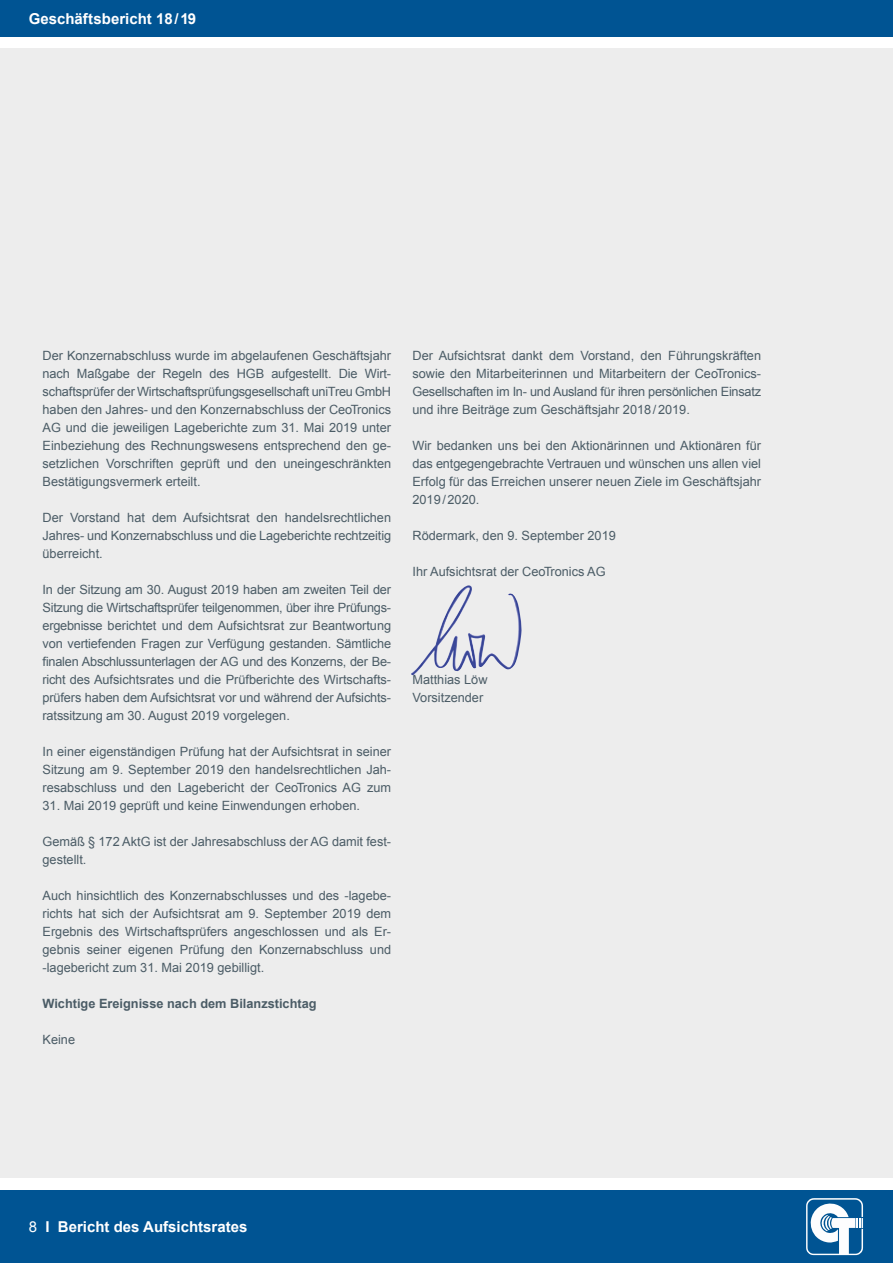
<style>
.page{position:relative;width:893px;height:1263px;background:#fff}
.page>*{position:absolute;margin:0;border:0;box-sizing:border-box;transform-origin:0 0}
.t1{font:700 15px "Arial";color:#fff}
.t2{font:12.75px/18px "Arial";color:#4b5c66;text-align:justify}
.t3{font:700 12.75px "Arial";color:#4b5c66}
.s1{font-weight:400}
</style>
<div class="page">
<div style="left:0;top:49px;width:893px;height:1129px;background:#ededed"></div>
<div style="left:0;top:1191px;width:893px;height:72px;background:#005493"></div>
<div style="left:0;top:0;width:893px;height:36px;background:#005493"></div>
<img style="left:411px;top:585px;width:111px;height:90px">
<svg style="left:806px;top:1198px;width:57px;height:57px"></svg>
<p class="t1" style="left:29px;top:8px;width:169px">Geschäftsbericht 18/19</p>
<p class="t2" style="left:43px;top:347px;width:350px">Der Konzernabschluss wurde im abgelaufenen Geschäftsjahr nach Maßgabe der Regeln des HGB aufgestellt. Die Wirt&shy;schaftsprüfer der Wirtschaftsprüfungsgesellschaft uniTreu GmbH haben den Jahres- und den Konzernabschluss der CeoTronics AG und die jeweiligen Lageberichte zum 31. Mai 2019 unter Einbeziehung des Rechnungswesens entsprechend den ge&shy;setzlichen Vorschriften geprüft und den uneingeschränkten Bestätigungsvermerk erteilt.</p>
<p class="t2" style="left:43px;top:509px;width:350px">Der Vorstand hat dem Aufsichtsrat den handelsrechtlichen Jahres- und Konzernabschluss und die Lageberichte rechtzeitig überreicht.</p>
<p class="t2" style="left:43px;top:581px;width:350px">In der Sitzung am 30. August 2019 haben am zweiten Teil der Sitzung die Wirtschaftsprüfer teilgenommen, über ihre Prüfungs&shy;ergebnisse berichtet und dem Aufsichtsrat zur Beantwortung von vertiefenden Fragen zur Verfügung gestanden. Sämtliche finalen Abschlussunterlagen der AG und des Konzerns, der Be&shy;richt des Aufsichtsrates und die Prüfberichte des Wirtschafts&shy;prüfers haben dem Aufsichtsrat vor und während der Aufsichts&shy;ratssitzung am 30. August 2019 vorgelegen.</p>
<p class="t2" style="left:43px;top:743px;width:350px">In einer eigenständigen Prüfung hat der Aufsichtsrat in seiner Sitzung am 9. September 2019 den handelsrechtlichen Jah&shy;resabschluss und den Lagebericht der CeoTronics AG zum</p>
<p class="t2" style="left:43px;top:797px;width:319px">31. Mai 2019 geprüft und keine Einwendungen erhoben.</p>
<p class="t2" style="left:43px;top:833px;width:350px">Gemäß § 172 AktG ist der Jahresabschluss der AG damit fest&shy;gestellt.</p>
<p class="t2" style="left:43px;top:887px;width:350px">Auch hinsichtlich des Konzernabschlusses und des -lagebe&shy;richts hat sich der Aufsichtsrat am 9. September 2019 dem Ergebnis des Wirtschaftsprüfers angeschlossen und als Er&shy;gebnis seiner eigenen Prüfung den Konzernabschluss und -lagebericht zum 31. Mai 2019 gebilligt.</p>
<p class="t3" style="left:43px;top:995px;width:276px">Wichtige Ereignisse nach dem Bilanzstichtag</p>
<p class="t2" style="left:43px;top:1031px;width:34px">Keine</p>
<p class="t2" style="left:412px;top:347px;width:350px">Der Aufsichtsrat dankt dem Vorstand, den Führungskräften sowie den Mitarbeiterinnen und Mitarbeitern der CeoTronics-Gesellschaften im In- und Ausland für ihren persönlichen Einsatz und ihre Beiträge zum Geschäftsjahr 2018/2019.</p>
<p class="t2" style="left:412px;top:437px;width:350px">Wir bedanken uns bei den Aktionärinnen und Aktionären für das entgegengebrachte Vertrauen und wünschen uns allen viel Erfolg für das Erreichen unserer neuen Ziele im Geschäftsjahr 2019/2020.</p>
<p class="t2" style="left:412px;top:527px;width:205px">Rödermark, den 9. September 2019</p>
<p class="t2" style="left:412px;top:563px;width:195px">Ihr Aufsichtsrat der CeoTronics AG</p>
<p class="t2" style="left:412px;top:671px;width:77px">Matthias Löw<br>Vorsitzender</p>
<p class="t1" style="left:29px;top:1217px;width:220px"><span class="s1">8</span> I Bericht des Aufsichtsrates</p>
</div>
